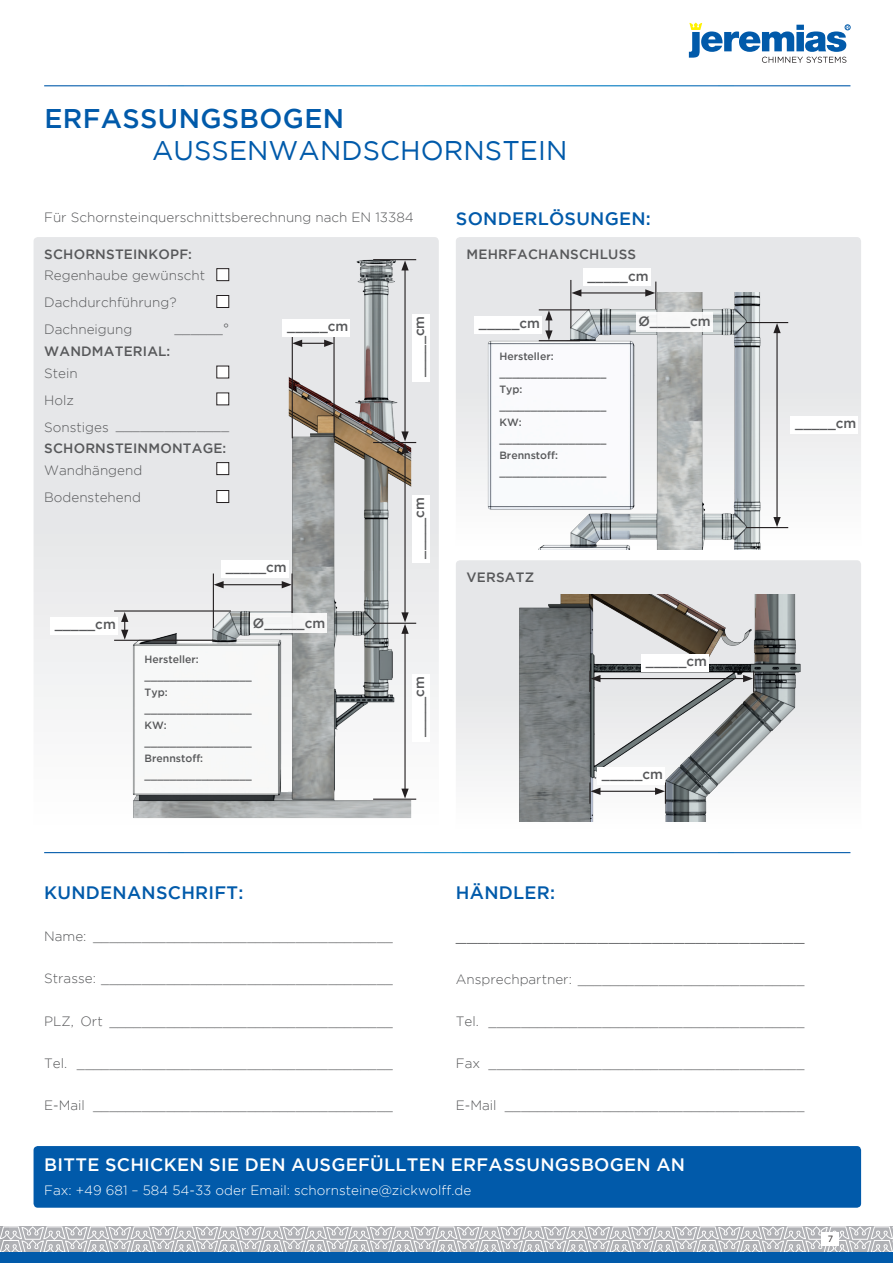
<style>
.page{position:relative;width:893px;height:1263px;background:#fff}
.page>*{position:absolute;margin:0;border:0;box-sizing:border-box;transform-origin:0 0}
.t1{font:27px "Gotham";letter-spacing:.005em;color:#015aaa}
.t2{font:500 27px "Gotham";letter-spacing:.015em;color:#015aaa}
.t3{font:500 18px "Gotham";letter-spacing:.015em;color:#fff}
.t4{font:500 18px "Gotham";letter-spacing:.015em;color:#015aaa}
.t5{font:300 18px "Gotham";color:#57585a}
.t6{font:300 13.5px/27px "Gotham";color:#57585a}
.t7{font:500 13.5px "Gotham";letter-spacing:.015em;color:#57585a}
.t8{font:300 13.5px "Gotham";color:#fff}
.t9{font:500 10.5px/16.5px "Gotham";color:#57585a}
.t10{font:9px "Gotham";color:#231f20}
</style>
<div class="page">
<svg style="left:0;top:1226px;width:893px;height:26px;background:#c6c6c9"></svg>
<div style="left:822px;top:1233px;width:17px;height:13px;background:#fff"></div>
<div style="left:0;top:1252px;width:893px;height:11px;background:#015aaa"></div>
<svg style="left:689px;top:23px;width:161px;height:40px"></svg>
<svg style="left:34px;top:237px;width:405px;height:581px"></svg>
<svg style="left:456px;top:237px;width:405px;height:271px;background:#e7e8ea"></svg>
<svg style="left:456px;top:560px;width:405px;height:262px;background:#e6e7e9"></svg>
<img style="left:488px;top:292px;width:352px;height:258px">
<img style="left:456px;top:594px;width:394px;height:227px">
<hr style="left:598px;top:678px;width:147px;height:1px;background:#231f20">
<svg style="left:589px;top:671px;width:11px;height:21px"></svg>
<hr style="left:570px;top:280px;width:1px;height:48px;background:#231f20">
<hr style="left:579px;top:292px;width:69px;height:1px;background:#231f20">
<svg style="left:645px;top:282px;width:11px;height:27px"></svg>
<svg style="left:571px;top:289px;width:10px;height:8px"></svg>
<hr style="left:746px;top:527px;width:42px;height:1px;background:#231f20">
<hr style="left:746px;top:322px;width:42px;height:1px;background:#231f20">
<hr style="left:776px;top:331px;width:2px;height:188px;background:#231f20">
<svg style="left:773px;top:517px;width:8px;height:10px"></svg>
<svg style="left:773px;top:323px;width:8px;height:10px"></svg>
<hr style="left:539px;top:340px;width:41px;height:1px;background:#231f20">
<hr style="left:539px;top:309px;width:50px;height:1px;background:#231f20">
<svg style="left:545px;top:310px;width:8px;height:30px"></svg>
<img style="left:130px;top:260px;width:281px;height:558px">
<hr style="left:373px;top:799px;width:43px;height:1px;background:#231f20">
<hr style="left:373px;top:623px;width:43px;height:1px;background:#231f20">
<hr style="left:404px;top:631px;width:2px;height:160px;background:#231f20">
<svg style="left:401px;top:789px;width:8px;height:10px"></svg>
<hr style="left:213px;top:573px;width:1px;height:55px;background:#231f20">
<hr style="left:291px;top:573px;width:2px;height:44px;background:#231f20">
<hr style="left:221px;top:584px;width:63px;height:1px;background:#231f20">
<svg style="left:214px;top:581px;width:10px;height:7px"></svg>
<svg style="left:282px;top:581px;width:10px;height:7px"></svg>
<hr style="left:114px;top:640px;width:102px;height:1px;background:#231f20">
<hr style="left:114px;top:610px;width:117px;height:1px;background:#231f20">
<svg style="left:121px;top:612px;width:7px;height:28px"></svg>
<svg style="left:743px;top:671px;width:11px;height:21px"></svg>
<hr style="left:598px;top:791px;width:59px;height:1px;background:#231f20">
<svg style="left:589px;top:782px;width:11px;height:22px"></svg>
<svg style="left:655px;top:782px;width:11px;height:22px"></svg>
<hr style="left:404px;top:451px;width:2px;height:164px;background:#231f20">
<svg style="left:401px;top:612px;width:8px;height:22px"></svg>
<hr style="left:373px;top:442px;width:43px;height:1px;background:#231f20">
<hr style="left:404px;top:268px;width:2px;height:166px;background:#231f20">
<svg style="left:401px;top:431px;width:8px;height:22px"></svg>
<svg style="left:401px;top:260px;width:8px;height:10px"></svg>
<hr style="left:373px;top:259px;width:43px;height:1px;background:#231f20">
<hr style="left:292px;top:333px;width:1px;height:105px;background:#231f20">
<hr style="left:333px;top:333px;width:2px;height:105px;background:#231f20">
<svg style="left:292px;top:340px;width:42px;height:7px"></svg>
<div style="left:34px;top:1146px;width:827px;height:62px;background:#015aaa;border-radius:4px"></div>
<div style="left:641px;top:654px;width:68px;height:18px;background:#fff"></div>
<div style="left:597px;top:767px;width:68px;height:17px;background:#fff"></div>
<div style="left:412px;top:314px;width:17px;height:67px;background:#fff"></div>
<div style="left:412px;top:496px;width:17px;height:67px;background:#fff"></div>
<div style="left:412px;top:674px;width:17px;height:68px;background:#fff"></div>
<div style="left:636px;top:312px;width:77px;height:19px;background:#f8f8f8"></div>
<div style="left:251px;top:614px;width:76px;height:19px;background:#f6f6f7"></div>
<div style="left:791px;top:416px;width:67px;height:18px;background:#fff"></div>
<div style="left:474px;top:316px;width:68px;height:18px;background:#fff"></div>
<div style="left:583px;top:269px;width:67px;height:17px;background:#fff"></div>
<div style="left:50px;top:617px;width:68px;height:17px;background:#fff"></div>
<div style="left:221px;top:560px;width:68px;height:18px;background:#fff"></div>
<div style="left:283px;top:319px;width:67px;height:17px;background:#fff"></div>
<div style="left:217px;top:269px;width:12px;height:12px;background:#fff"></div>
<div style="left:216px;top:268px;width:13px;height:13px;border:1px solid #231f20"></div>
<div style="left:217px;top:295px;width:12px;height:12px;background:#fff"></div>
<div style="left:216px;top:295px;width:13px;height:13px;border:1px solid #231f20"></div>
<div style="left:217px;top:366px;width:12px;height:12px;background:#fff"></div>
<div style="left:217px;top:393px;width:12px;height:12px;background:#fff"></div>
<div style="left:217px;top:463px;width:12px;height:12px;background:#fff"></div>
<div style="left:216px;top:462px;width:13px;height:13px;border:1px solid #231f20"></div>
<div style="left:217px;top:490px;width:12px;height:12px;background:#fff"></div>
<div style="left:216px;top:490px;width:13px;height:13px;border:1px solid #231f20"></div>
<h1 class="t2" style="left:44px;top:101px;width:301px">ERFASSUNGSBOGEN</h1>
<h1 class="t1" style="left:152px;top:133px;width:417px">AUSSENWANDSCHORNSTEIN</h1>
<p class="t6" style="left:44px;top:203px;width:371px">Für Schornsteinquerschnittsberechnung nach EN 13384</p>
<p class="t7" style="left:44px;top:245px;width:149px">SCHORNSTEINKOPF:</p>
<p class="t6" style="left:44px;top:262px;width:162px">Regenhaube gewünscht<br>Dachdurchführung?<br>Dachneigung</p>
<p class="t6" style="left:44px;top:359px;width:66px">Stein<br>Holz<br>Sonstiges</p>
<p class="t6" style="left:44px;top:456px;width:100px">Wandhängend<br>Bodenstehend</p>
<p class="t6" style="left:174px;top:314px;width:56px">______°</p>
<p class="t7" style="left:44px;top:342px;width:128px">WANDMATERIAL:</p>
<p class="t6" style="left:116px;top:411px;width:115px">______________</p>
<p class="t7" style="left:44px;top:440px;width:184px">SCHORNSTEINMONTAGE:</p>
<p class="t7" style="left:287px;top:317px;width:63px">_____cm</p>
<p class="t7" style="left:55px;top:615px;width:63px">_____cm</p>
<p class="t7" style="left:226px;top:559px;width:63px">_____cm</p>
<p class="t7" style="left:253px;top:614px;width:74px">Ø_____cm</p>
<p class="t9" style="left:145px;top:651px;width:109px">Hersteller: _________________<br>Typ: _________________<br>KW: _________________<br>Brennstoff: _________________</p>
<p class="t7" style="left:410px;top:377px;width:63px;rotate:-90deg">_____cm</p>
<p class="t7" style="left:410px;top:559px;width:63px;rotate:-90deg">_____cm</p>
<p class="t7" style="left:410px;top:737px;width:63px;rotate:-90deg">_____cm</p>
<h2 class="t4" style="left:456px;top:207px;width:196px">SONDERLÖSUNGEN:</h2>
<p class="t7" style="left:467px;top:245px;width:171px">MEHRFACHANSCHLUSS</p>
<p class="t7" style="left:479px;top:315px;width:63px">_____cm</p>
<p class="t7" style="left:587px;top:267px;width:63px">_____cm</p>
<p class="t7" style="left:638px;top:312px;width:74px">Ø_____cm</p>
<p class="t9" style="left:499px;top:348px;width:109px">Hersteller: _________________<br>Typ: _________________<br>KW: _________________<br>Brennstoff: _________________</p>
<p class="t7" style="left:467px;top:568px;width:69px">VERSATZ</p>
<p class="t7" style="left:646px;top:653px;width:63px">_____cm</p>
<p class="t7" style="left:602px;top:765px;width:63px">_____cm</p>
<p class="t7" style="left:795px;top:415px;width:63px">_____cm</p>
<h2 class="t4" style="left:44px;top:881px;width:201px">KUNDENANSCHRIFT:</h2>
<p class="t6" style="left:44px;top:923px;width:350px">Name: _____________________________________</p>
<p class="t6" style="left:44px;top:965px;width:350px">Strasse: ____________________________________</p>
<p class="t6" style="left:44px;top:1007px;width:350px">PLZ, Ort ___________________________________</p>
<p class="t6" style="left:44px;top:1049px;width:350px">Tel. _______________________________________</p>
<p class="t6" style="left:44px;top:1091px;width:350px">E-Mail _____________________________________</p>
<h2 class="t4" style="left:456px;top:881px;width:101px">HÄNDLER:</h2>
<h2 class="t5" style="left:456px;top:924px;width:350px">________________________________</h2>
<p class="t6" style="left:456px;top:965px;width:350px">Ansprechpartner: ____________________________</p>
<p class="t6" style="left:456px;top:1007px;width:350px">Tel. _______________________________________</p>
<p class="t6" style="left:456px;top:1049px;width:350px">Fax _______________________________________</p>
<p class="t6" style="left:456px;top:1091px;width:350px">E-Mail _____________________________________</p>
<h2 class="t3" style="left:44px;top:1153px;width:642px">BITTE SCHICKEN SIE DEN AUSGEFÜLLTEN ERFASSUNGSBOGEN AN</h2>
<p class="t8" style="left:44px;top:1182px;width:429px">Fax: +49 681 – 584 54-33 oder Email: schornsteine@zickwolff.de</p>
<p class="t10" style="left:828px;top:1233px;width:7px">7</p>
</div>
